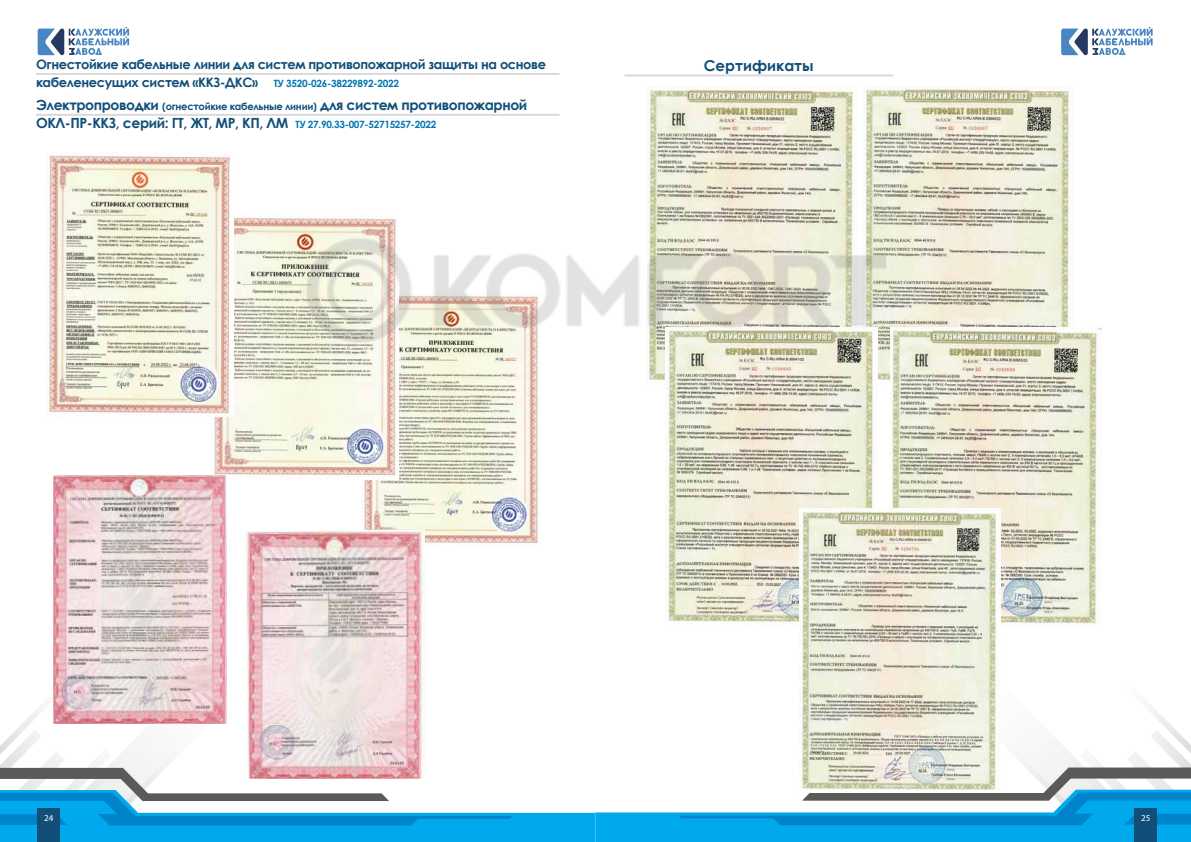
<style>
.page{position:relative;width:1191px;height:842px;background:#fff}
.page>*{position:absolute;margin:0;border:0;box-sizing:border-box;transform-origin:0 0}
.t1{font:700 15px "Century Gothic";color:#114f79}
.t2{font:700 14px/18px "Century Gothic";letter-spacing:-.03em;color:#114f79}
.t3{font:700 13px "Century Gothic";letter-spacing:-.03em;color:#114f79}
.t4{font:9px "Myriad Pro";color:#fff}
.s1{font-size:10px;color:#0076b3}
.s2{font-size:10px}
</style>
<div class="page">
<svg style="left:0;top:658px;width:1191px;height:184px"></svg>
<svg style="left:38px;top:27px;width:91px;height:28px"></svg>
<svg style="left:1061px;top:27px;width:91px;height:28px"></svg>
<div style="left:37px;top:809px;width:23px;height:33px;background:#114f79"></div>
<div style="left:1134px;top:809px;width:22px;height:33px;background:#114f79"></div>
<hr style="left:624px;top:74px;width:269px;height:2px;background:#dadada">
<hr style="left:36px;top:73px;width:523px;height:2px;background:#dadada">
<hr style="left:36px;top:114px;width:523px;height:2px;background:#dadada">
<img style="left:361px;top:356px;width:179px;height:190px">
<img style="left:245px;top:529px;width:182px;height:250px">
<img style="left:212px;top:215px;width:187px;height:264px">
<img style="left:47px;top:153px;width:187px;height:264px">
<img style="left:54px;top:475px;width:173px;height:248px">
<img style="left:647px;top:86px;width:207px;height:295px">
<img style="left:862px;top:86px;width:208px;height:294px">
<img style="left:665px;top:356px;width:212px;height:268px">
<img style="left:890px;top:327px;width:211px;height:299px">
<img style="left:799px;top:508px;width:201px;height:285px">
<img style="left:298px;top:225px;width:595px;height:131px">
<p class="t3" style="left:36px;top:55px;width:511px">Огнестойкие кабельные линии для систем противопожарной защиты на основе</p>
<p class="t1" style="left:704px;top:54px;width:111px">Сертификаты</p>
<p class="t3" style="left:36px;top:73px;width:364px">кабеленесущих систем «ККЗ-ДКС» <span class="s1">ТУ 3520-026-38229892-2022</span></p>
<p class="t2" style="left:36px;top:95px;width:493px">Электропроводки <span class="s2">(огнестойкие кабельные линии)</span> для систем противопожарной<br>ОКЛ-ПР-ККЗ, серий: ГТ, ЖТ, МР, КП, ЛМ <span class="s1">ТУ 27.90.33-007-52715257-2022</span></p>
<p class="t4" style="left:44px;top:812px;width:11px">24</p>
<p class="t4" style="left:1141px;top:812px;width:11px">25</p>
</div>
